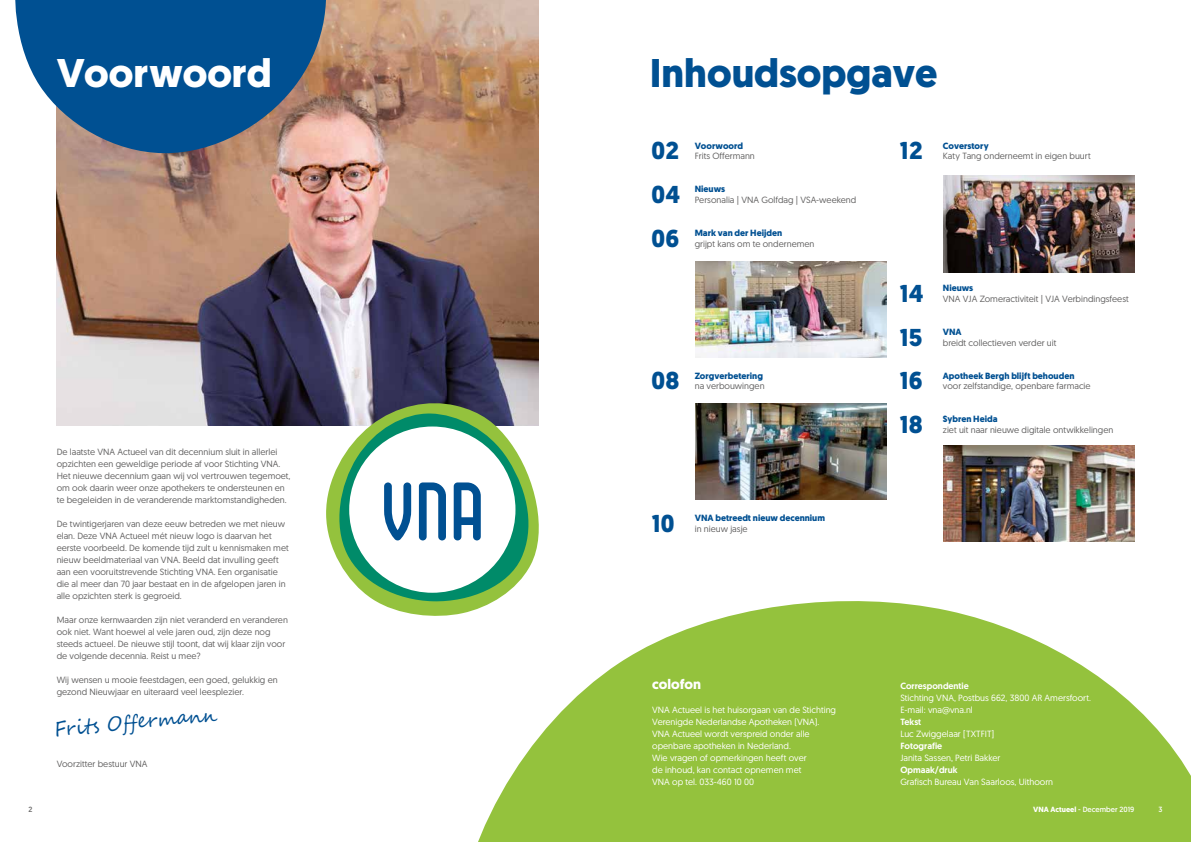
<style>
.page{position:relative;width:1191px;height:842px;background:#fff}
.page>*{position:absolute;margin:0;border:0;box-sizing:border-box;transform-origin:0 0}
.t1{font:700 40px "Geomanist";color:#005092}
.t2{font:700 40px "Geomanist";color:#fff}
.t3{font:700 24.4px "Geomanist";color:#005092}
.t4{font:20px "Segoe Script";color:#005092;scale:.96 1}
.t5{font:700 14px "Geomanist";color:#fff}
.t6{font:9px/12px "Geomanist";color:#646363}
.t7{font:9px/12px "Geomanist";color:#fff}
.t8{font:700 9px "Geomanist";color:#005092}
.t9{font:500 9px "Geomanist";color:#fff}
.t10{font:7.5px "Geomanist";color:#fff}
.t11{font:7.5px "Geomanist";color:#646363}
.s1{font-weight:700}
</style>
<div class="page">
<img style="left:57px;top:0;width:482px;height:426px">
<svg style="left:15px;top:0;width:317px;height:154px;fill:#005092"></svg>
<svg style="left:478px;top:601px;width:713px;height:241px;fill:#94c23d"></svg>
<svg style="left:326px;top:399px;width:222px;height:220px"></svg>
<svg style="left:333px;top:413px;width:201px;height:189px"></svg>
<img style="left:695px;top:261px;width:191px;height:97px">
<img style="left:943px;top:176px;width:191px;height:96px">
<img style="left:695px;top:403px;width:191px;height:97px">
<img style="left:943px;top:445px;width:191px;height:96px">
<h1 class="t2" style="left:57px;top:46px;width:216px">Voorwoord</h1>
<p class="t6" style="left:57px;top:446px;width:235px">De laatste VNA Actueel van dit decennium sluit in allerlei opzichten een geweldige periode af voor Stichting VNA.<br>Het nieuwe decennium gaan wij vol vertrouwen tegemoet, om ook daarin weer onze apothekers te ondersteunen en te begeleiden in de veranderende marktomstandigheden.</p>
<p class="t6" style="left:57px;top:518px;width:233px">De twintigerjaren van deze eeuw betreden we met nieuw elan. Deze VNA Actueel mét nieuw logo is daarvan het eerste voorbeeld. De komende tijd zult u kennismaken met nieuw beeldmateriaal van VNA. Beeld dat invulling geeft aan een vooruitstrevende Stichting VNA. Een organisatie die al meer dan 70 jaar bestaat en in de afgelopen jaren in alle opzichten sterk is gegroeid.</p>
<p class="t6" style="left:57px;top:614px;width:233px">Maar onze kernwaarden zijn niet veranderd en veranderen ook niet. Want hoewel al vele jaren oud, zijn deze nog steeds actueel. De nieuwe stijl toont, dat wij klaar zijn voor de volgende decennia. Reist u mee?</p>
<p class="t6" style="left:57px;top:674px;width:222px">Wij wensen u mooie feestdagen, een goed, gelukkig en gezond Nieuwjaar en uiteraard veel leesplezier.</p>
<h3 class="t4" style="left:53px;top:712px;width:171px;rotate:-5deg">Frits Offermann</h3>
<p class="t6" style="left:57px;top:758px;width:92px">Voorzitter bestuur VNA</p>
<h1 class="t1" style="left:650px;top:46px;width:289px">Inhoudsopgave</h1>
<h2 class="t3" style="left:651px;top:134px;width:29px">02</h2>
<p class="t8" style="left:694px;top:139px;width:50px">Voorwoord</p>
<p class="t6" style="left:694px;top:150px;width:62px">Frits Offermann</p>
<h2 class="t3" style="left:651px;top:178px;width:31px">04</h2>
<p class="t8" style="left:694px;top:183px;width:32px">Nieuws</p>
<p class="t6" style="left:694px;top:194px;width:163px">Personalia | VNA Golfdag | VSA-weekend</p>
<h2 class="t3" style="left:651px;top:222px;width:30px">06</h2>
<p class="t8" style="left:694px;top:227px;width:89px">Mark van der Heijden</p>
<p class="t6" style="left:694px;top:237px;width:121px">grijpt kans om te ondernemen</p>
<h2 class="t3" style="left:651px;top:364px;width:30px">08</h2>
<p class="t8" style="left:694px;top:369px;width:70px">Zorgverbetering</p>
<p class="t6" style="left:694px;top:380px;width:71px">na verbouwingen</p>
<h2 class="t3" style="left:652px;top:507px;width:25px">10</h2>
<p class="t8" style="left:694px;top:512px;width:132px">VNA betreedt nieuw decennium</p>
<p class="t6" style="left:694px;top:522px;width:54px">in nieuw jasje</p>
<h2 class="t3" style="left:900px;top:134px;width:24px">12</h2>
<p class="t8" style="left:943px;top:139px;width:47px">Coverstory</p>
<p class="t6" style="left:943px;top:150px;width:149px">Katy Tang onderneemt in eigen buurt</p>
<h2 class="t3" style="left:900px;top:277px;width:25px">14</h2>
<p class="t8" style="left:943px;top:282px;width:32px">Nieuws</p>
<p class="t6" style="left:943px;top:292px;width:187px">VNA VJA Zomeractiviteit | VJA Verbindingsfeest</p>
<h2 class="t3" style="left:900px;top:321px;width:24px">15</h2>
<p class="t8" style="left:943px;top:326px;width:20px">VNA</p>
<p class="t6" style="left:943px;top:336px;width:115px">breidt collectieven verder uit</p>
<h2 class="t3" style="left:900px;top:364px;width:24px">16</h2>
<p class="t8" style="left:943px;top:369px;width:133px">Apotheek Bergh blijft behouden</p>
<p class="t6" style="left:943px;top:380px;width:149px">voor zelfstandige, openbare farmacie</p>
<h2 class="t3" style="left:900px;top:408px;width:24px">18</h2>
<p class="t8" style="left:943px;top:413px;width:56px">Sybren Heida</p>
<p class="t6" style="left:943px;top:424px;width:172px">ziet uit naar nieuwe digitale ontwikkelingen</p>
<h3 class="t5" style="left:652px;top:674px;width:50px">colofon</h3>
<p class="t7" style="left:652px;top:703px;width:185px">VNA Actueel is het huisorgaan van de Stichting Verenigde Nederlandse Apotheken (VNA).<br>VNA Actueel wordt verspreid onder alle openbare apotheken in Nederland.<br>Wie vragen of opmerkingen heeft over<br>de inhoud, kan contact opnemen met<br>VNA op tel. 033-460 10 00</p>
<p class="t9" style="left:900px;top:680px;width:70px">Correspondentie</p>
<p class="t7" style="left:900px;top:691px;width:192px">Stichting VNA, Postbus 662, 3800 AR Amersfoort.<br>E-mail: vna@vna.nl</p>
<p class="t9" style="left:900px;top:716px;width:22px">Tekst</p>
<p class="t7" style="left:900px;top:727px;width:96px">Luc Zwiggelaar [TXTFIT]</p>
<p class="t9" style="left:900px;top:740px;width:43px">Fotografie</p>
<p class="t7" style="left:900px;top:751px;width:102px">Janita Sassen, Petri Bakker</p>
<p class="t9" style="left:900px;top:764px;width:59px">Opmaak/druk</p>
<p class="t7" style="left:900px;top:775px;width:154px">Grafisch Bureau Van Saarloos, Uithoorn</p>
<p class="t11" style="left:28px;top:805px;width:5px">2</p>
<p class="t10" style="left:1033px;top:805px;width:102px"><span class="s1">VNA Actueel</span> - December 2019</p>
<p class="t10" style="left:1158px;top:805px;width:5px">3</p>
</div>
